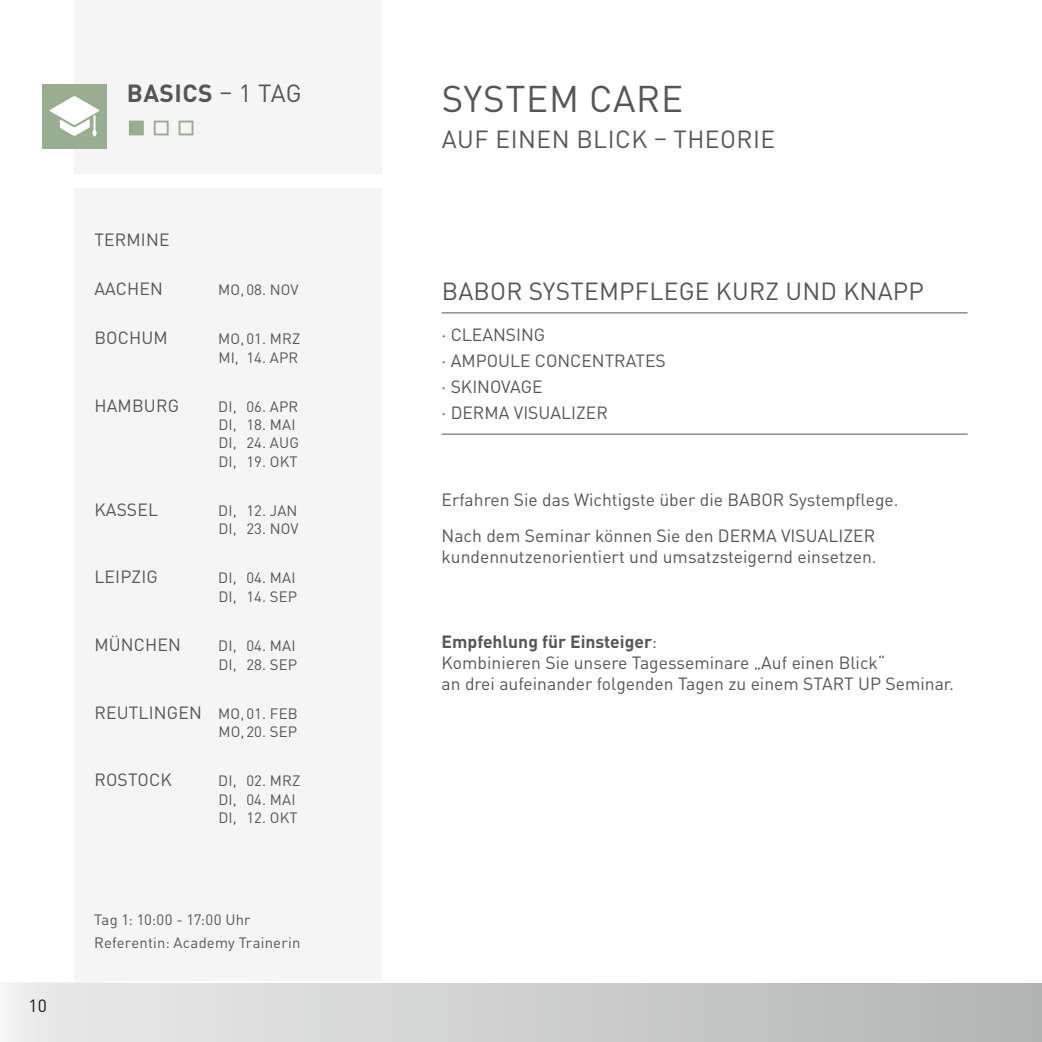
<style>
.page{position:relative;width:1042px;height:1042px;background:#fff}
.page>*{position:absolute;margin:0;border:0;box-sizing:border-box;transform-origin:0 0}
.t1{font:36.75px "DIN Pro";letter-spacing:.02em;color:#565656}
.t2{font:24.5px "DIN Pro";letter-spacing:.01em;color:#565656}
.t3{font:700 24.5px "DIN Pro";letter-spacing:.02em;color:#565656}
.t4{font:17.5px/25.9px "DIN Pro";color:#565656}
.t5{font:17.5px "DIN Pro";color:#1a1a18}
.t6{font:14.88px/18.4px "DIN Pro";letter-spacing:.01em;color:#565656}
.s1{font-weight:400}
.s2{font-size:14.88px}
.s3{font-weight:700}
</style>
<div class="page">
<div style="left:74px;top:189px;width:308px;height:793px;background:#f5f5f5"></div>
<div style="left:0;top:982px;width:1042px;height:60px;background:linear-gradient(to right,#ececec,#b1b2b2)"></div>
<hr style="left:0;top:980px;width:1042px;height:2px;background:#fff">
<div style="left:74px;top:0;width:308px;height:174px;background:#f5f5f5"></div>
<div style="left:129px;top:121px;width:15px;height:14px;background:#99ad91;border:2px solid #99ad91"></div>
<div style="left:154px;top:121px;width:15px;height:14px;border:2px solid #99ad91"></div>
<div style="left:179px;top:121px;width:14px;height:14px;border:2px solid #99ad91"></div>
<hr style="left:441px;top:313px;width:526px;height:1px;background:#565656">
<hr style="left:441px;top:434px;width:526px;height:1px;background:#565656">
<div style="left:42px;top:84px;width:65px;height:64px;background:#99ad91"></div>
<svg style="left:49px;top:96px;width:51px;height:40px"></svg>
<p class="t5" style="left:29px;top:993px;width:20px">10</p>
<h2 class="t3" style="left:127px;top:76px;width:177px">BASICS <span class="s1">– 1 TAG</span></h2>
<h1 class="t1" style="left:442px;top:74px;width:243px">SYSTEM CARE</h1>
<h2 class="t2" style="left:442px;top:123px;width:335px">AUF EINEN BLICK – THEORIE</h2>
<p class="t4" style="left:94px;top:226px;width:77px">TERMINE</p>
<p class="t4" style="left:94px;top:275px;width:70px">AACHEN</p>
<p class="t6" style="left:218px;top:280px;width:82px">MO, 08. NOV</p>
<p class="t4" style="left:94px;top:324px;width:75px">BOCHUM</p>
<p class="t6" style="left:218px;top:329px;width:84px">MO, 01. MRZ<br>MI, 14. APR</p>
<p class="t4" style="left:94px;top:392px;width:86px">HAMBURG</p>
<p class="t6" style="left:218px;top:396px;width:82px">DI, 06. APR<br>DI, 18. MAI<br>DI, 24. AUG<br>DI, 19. OKT</p>
<p class="t4" style="left:94px;top:496px;width:65px">KASSEL</p>
<p class="t6" style="left:218px;top:501px;width:82px">DI, 12. JAN<br>DI, 23. NOV</p>
<p class="t4" style="left:94px;top:563px;width:65px">LEIPZIG</p>
<p class="t6" style="left:218px;top:568px;width:80px">DI, 04. MAI<br>DI, 14. SEP</p>
<p class="t4" style="left:94px;top:630px;width:88px">MÜNCHEN</p>
<p class="t6" style="left:218px;top:635px;width:80px;line-height:19.2px">DI, 04. MAI<br>DI, 28. SEP</p>
<p class="t4" style="left:94px;top:699px;width:205px">REUTLINGEN <span class="s2">MO, 01. FEB</span></p>
<p class="t6" style="left:218px;top:722px;width:80px">MO, 20. SEP</p>
<p class="t4" style="left:94px;top:766px;width:79px">ROSTOCK</p>
<p class="t6" style="left:218px;top:771px;width:84px">DI, 02. MRZ<br>DI, 04. MAI<br>DI, 12. OKT</p>
<p class="t6" style="left:94px;top:908px;width:208px;line-height:22.4px">Tag 1: 10:00 - 17:00 Uhr<br>Referentin: Academy Trainerin</p>
<h2 class="t2" style="left:442px;top:275px;width:484px">BABOR SYSTEMPFLEGE KURZ UND KNAPP</h2>
<p class="t4" style="left:441px;top:321px;width:226px">∙ CLEANSING<br>∙ AMPOULE CONCENTRATES ∙ SKINOVAGE<br>∙ DERMA VISUALIZER</p>
<p class="t4" style="left:441px;top:481px;width:458px;line-height:35.9px">Erfahren Sie das Wichtigste über die BABOR Systempflege.<br>Nach dem Seminar können Sie den DERMA VISUALIZER</p>
<p class="t4" style="left:441px;top:543px;width:436px">kundennutzenorientiert und umsatzsteigernd einsetzen.</p>
<p class="t4" style="left:441px;top:631px;width:514px;line-height:21px"><span class="s3">Empfehlung für Einsteiger</span>:<br>Kombinieren Sie unsere Tagesseminare „Auf einen Blick“<br>an drei aufeinander folgenden Tagen zu einem START UP Seminar.</p>
</div>
